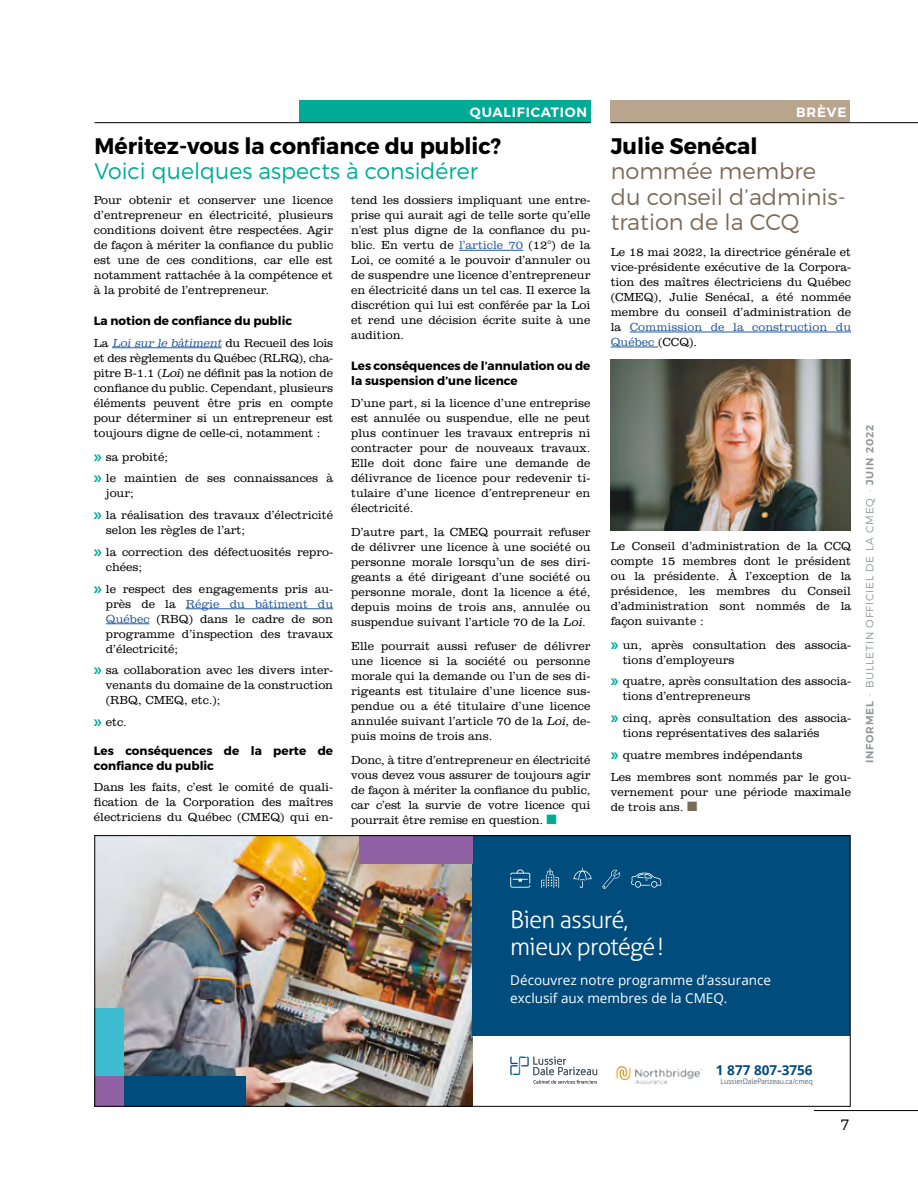
<style>
.page{position:relative;width:918px;height:1188px;background:#fff}
.page>*{position:absolute;margin:0;border:0;box-sizing:border-box;transform-origin:0 0}
.t1{font:300 24px/27px "Aller";letter-spacing:-.035em;color:#fff}
.t2{font:300 22.5px/25.5px "Montserrat";color:#7b6a58}
.t3{font:700 22.5px "Montserrat";color:#000}
.t4{font:300 22.5px "Montserrat";color:#00ab96}
.t5{font:300 15px "Montserrat";color:#000}
.t6{font:700 13.65px "Open Sans";color:#004c7d}
.t7{font:13.5px/18px "Open Sans";color:#fff}
.t8{font:600 13.5px "Montserrat";letter-spacing:.06em;color:#fff}
.t9{font:300 12px/15px "Clarendon BT";color:#000;text-align:justify}
.t10{font:700 12px/15px "Montserrat";color:#000}
.t11{font:300 10.5px "Montserrat";letter-spacing:.075em;color:#91989c}
.t12{font:300 7.5px "Aller";letter-spacing:-.025em;color:#465661}
.s1{font-style:italic;color:#275b9b}
.s2{font-style:italic}
.s3{color:#275b9b}
.s4{font-weight:600}
.s5{font-weight:200}
</style>
<div class="page">
<hr style="left:112px;top:347px;width:110px;height:1px;background:#275b9b">
<hr style="left:186px;top:608px;width:147px;height:1px;background:#275b9b">
<hr style="left:106px;top:623px;width:44px;height:1px;background:#275b9b">
<hr style="left:459px;top:250px;width:64px;height:1px;background:#275b9b">
<div style="left:611px;top:100px;width:239px;height:23px;background:#b9a58d"></div>
<div style="left:299px;top:100px;width:292px;height:23px;background:#00ab96"></div>
<hr style="left:611px;top:122px;width:307px;height:1px;background:#000">
<hr style="left:94px;top:122px;width:496px;height:1px;background:#000">
<hr style="left:630px;top:332px;width:221px;height:1px;background:#275b9b">
<hr style="left:611px;top:347px;width:47px;height:1px;background:#275b9b">
<img style="left:96px;top:837px;width:376px;height:268px">
<div style="left:472px;top:836px;width:378px;height:200px;background:#004c7d"></div>
<div style="left:95px;top:1076px;width:151px;height:30px;background:#004c7d"></div>
<div style="left:95px;top:1009px;width:29px;height:97px;background:#3ebcd2"></div>
<div style="left:95px;top:1076px;width:29px;height:30px;background:#9061a5"></div>
<div style="left:359px;top:836px;width:113px;height:28px;background:#9061a5"></div>
<svg style="left:510px;top:1057px;width:90px;height:27px"></svg>
<svg style="left:510px;top:869px;width:20px;height:19px"></svg>
<svg style="left:573px;top:868px;width:19px;height:20px"></svg>
<svg style="left:631px;top:872px;width:31px;height:16px"></svg>
<svg style="left:541px;top:868px;width:18px;height:20px"></svg>
<svg style="left:602px;top:869px;width:18px;height:20px"></svg>
<img style="left:616px;top:1065px;width:86px;height:19px">
<img style="left:611px;top:360px;width:239px;height:170px">
<hr style="left:814px;top:1110px;width:104px;height:1px;background:#000">
<p class="t8" style="left:470px;top:104px;width:119px">QUALIFICATION</p>
<p class="t8" style="left:796px;top:104px;width:52px">BRÈVE</p>
<h2 class="t3" style="left:94px;top:132px;width:408px">Méritez-vous la confiance du public?</h2>
<h2 class="t4" style="left:94px;top:157px;width:385px">Voici quelques aspects à considérer</h2>
<p class="t9" style="left:94px;top:192px;width:241px">Pour obtenir et conserver une licence d’entrepreneur en électricité, plusieurs conditions doivent être respectées. Agir de façon à mériter la confiance du public est une de ces conditions, car elle est notamment rattachée à la compétence et à la probité de l’entrepreneur.</p>
<p class="t10" style="left:94px;top:313px;width:200px">La notion de confiance du public</p>
<p class="t9" style="left:94px;top:335px;width:241px">La <span class="s1">Loi sur le bâtiment</span> du Recueil des lois et des règlements du Québec (RLRQ), cha&shy;pitre B-1.1 (<span class="s2">Loi</span>) ne définit pas la notion de confiance du public. Cependant, plusieurs éléments peuvent être pris en compte pour déterminer si un entrepreneur est toujours digne de celle-ci, notamment :</p>
<p class="t9" style="left:106px;top:445px;width:229px;line-height:21.8px">sa probité;<br>le maintien de ses connaissances à</p>
<p class="t9" style="left:106px;top:482px;width:229px;line-height:21.8px">jour;<br>la réalisation des travaux d’électricité</p>
<p class="t9" style="left:106px;top:519px;width:229px;line-height:21.8px">selon les règles de l’art;<br>la correction des défectuosités repro-</p>
<p class="t9" style="left:106px;top:556px;width:229px;line-height:21.8px">chées;<br>le respect des engagements pris au-</p>
<p class="t9" style="left:106px;top:596px;width:229px">près de la <span class="s3">Régie du bâtiment du Québec</span> (RBQ) dans le cadre de son programme d’inspection des travaux d’électricité;</p>
<p class="t9" style="left:106px;top:662px;width:229px">sa collaboration avec les divers inter&shy;venants du domaine de la construction (RBQ, CMEQ, etc.);</p>
<p class="t9" style="left:106px;top:714px;width:23px">etc.</p>
<p class="t10" style="left:94px;top:743px;width:241px">Les conséquences de la perte de confiance du public</p>
<p class="t9" style="left:94px;top:779px;width:241px">Dans les faits, c’est le comité de quali&shy;fication de la Corporation des maîtres électriciens du Québec (CMEQ) qui en-</p>
<p class="t9" style="left:351px;top:192px;width:241px">tend les dossiers impliquant une entre&shy;prise qui aurait agi de telle sorte qu’elle n'est plus digne de la confiance du pu&shy;blic. En vertu de <span class="s3">l’article 70</span> (12°) de la Loi, ce comité a le pouvoir d’annuler ou de suspendre une licence d’entrepreneur en électricité dans un tel cas. Il exerce la discrétion qui lui est conférée par la Loi et rend une décision écrite suite à une audition.</p>
<p class="t10" style="left:351px;top:358px;width:241px">Les conséquences de l’annulation ou de la suspension d’une licence</p>
<p class="t9" style="left:351px;top:395px;width:241px">D’une part, si la licence d’une entreprise est annulée ou suspendue, elle ne peut plus continuer les travaux entrepris ni contracter pour de nouveaux travaux.<br>Elle doit donc faire une demande de délivrance de licence pour redevenir ti&shy;tulaire d’une licence d’entrepreneur en électricité.</p>
<p class="t9" style="left:351px;top:524px;width:241px">D’autre part, la CMEQ pourrait refuser de délivrer une licence à une société ou personne morale lorsqu’un de ses diri&shy;geants a été dirigeant d’une société ou personne morale, dont la licence a été, depuis moins de trois ans, annulée ou suspendue suivant l’article 70 de la <span class="s2">Loi</span>.</p>
<p class="t9" style="left:351px;top:638px;width:241px">Elle pourrait aussi refuser de délivrer une licence si la société ou personne morale qui la demande ou l’un de ses di&shy;rigeants est titulaire d’une licence sus&shy;pendue ou a été titulaire d’une licence annulée suivant l’article 70 de la <span class="s2">Loi</span>, de&shy;puis moins de trois ans.</p>
<p class="t9" style="left:351px;top:752px;width:241px">Donc, à titre d’entrepreneur en électricité vous devez vous assurer de toujours agir de façon à mériter la confiance du public, car c’est la survie de votre licence qui pourrait être remise en question.</p>
<h2 class="t3" style="left:611px;top:132px;width:148px">Julie Senécal</h2>
<h2 class="t2" style="left:611px;top:158px;width:237px">nommée membre du conseil d’adminis&shy;tration de la CCQ</h2>
<p class="t9" style="left:611px;top:244px;width:242px">Le 18 mai 2022, la directrice générale et vice-présidente exécutive de la Corpora&shy;tion des maîtres électriciens du Québec (CMEQ), Julie Senécal, a été nommée membre du conseil d’administration de la <span class="s3">Commission de la construction du Québec</span> (CCQ).</p>
<p class="t9" style="left:611px;top:538px;width:242px">Le Conseil d’administration de la CCQ compte 15 membres dont le président ou la présidente. À l’exception de la présidence, les membres du Conseil d’administration sont nommés de la façon suivante :</p>
<p class="t9" style="left:623px;top:637px;width:230px">un, après consultation des associa&shy;tions d’employeurs</p>
<p class="t9" style="left:623px;top:674px;width:230px">quatre, après consultation des associa&shy;tions d’entrepreneurs</p>
<p class="t9" style="left:623px;top:710px;width:230px">cinq, après consultation des associa&shy;tions représentatives des salariés</p>
<p class="t9" style="left:611px;top:744px;width:242px;line-height:21.8px;text-indent:12px">quatre membres indépendants<br>Les membres sont nommés par le gou-</p>
<p class="t9" style="left:611px;top:784px;width:242px;line-height:15.8px">vernement pour une période maximale de trois ans.</p>
<p class="t11" style="left:863px;top:763px;width:340px;rotate:-90deg"><span class="s4">INFORMEL</span> <span class="s5">-</span> BULLETIN OFFICIEL DE LA CMEQ <span class="s5">-</span> <span class="s4">JUIN 2022</span></p>
<h1 class="t1" style="left:510px;top:906px;width:155px">Bien assuré, mieux protégé!</h1>
<p class="t7" style="left:510px;top:970px;width:262px">Découvrez notre programme d’assurance exclusif aux membres de la CMEQ.</p>
<p class="t6" style="left:716px;top:1060px;width:98px">1 877 807-3756</p>
<p class="t12" style="left:721px;top:1077px;width:94px">LussierDaleParizeau.ca/cmeq</p>
<p class="t5" style="left:841px;top:1115px;width:10px">7</p>
</div>
